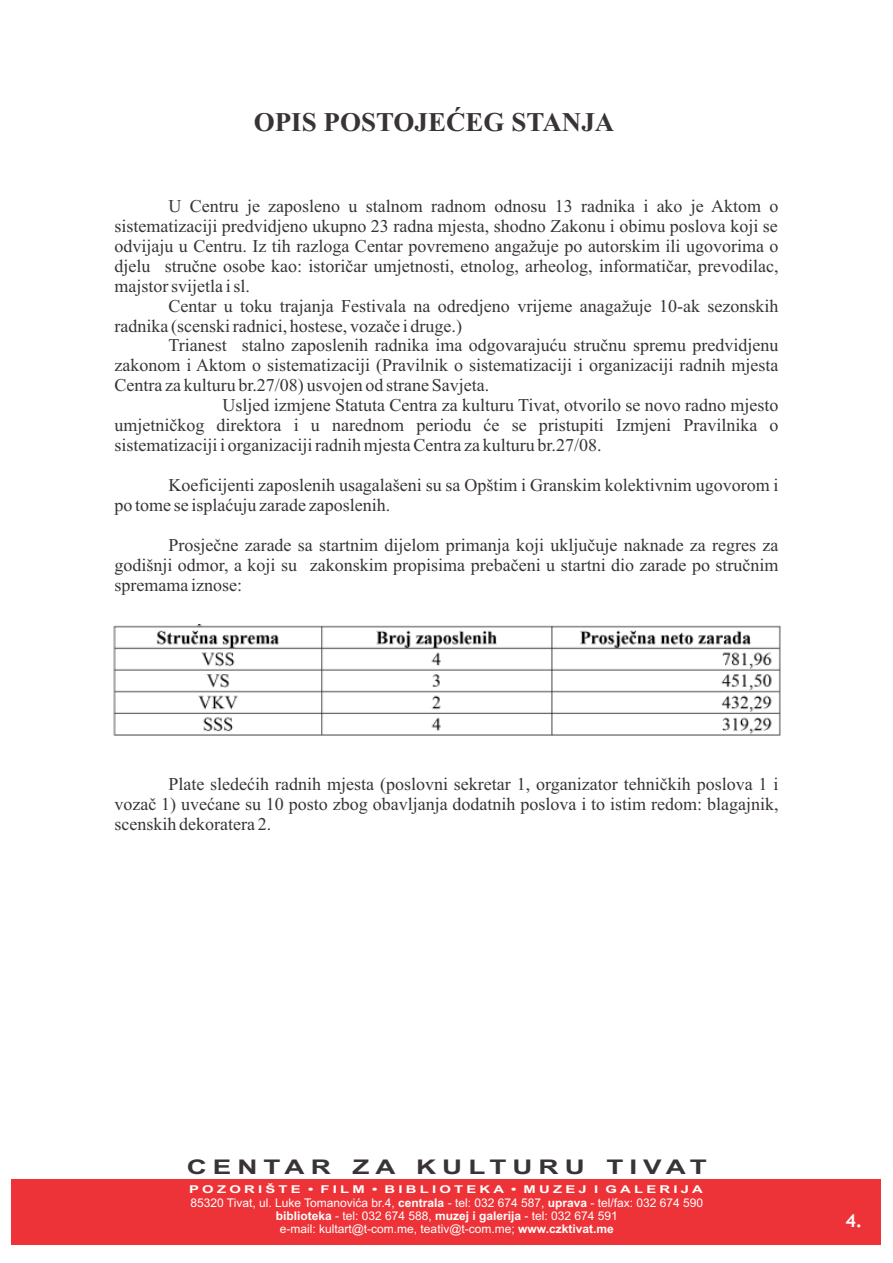
<style>
.page{position:relative;width:893px;height:1263px;background:#fff}
.page>*{position:absolute;margin:0;border:0;box-sizing:border-box;transform-origin:0 0}
.t1{font:700 27px "Times New Roman";color:#383336}
.t2{font:700 20.25px "Arial";letter-spacing:.22em;color:#383336;scale:1.38 1}
.t3{font:18px/20px "Times New Roman";color:#383336;text-align:justify}
.t4{font:700 18px "Trebuchet MS";color:#fff}
.t5{font:12px "Arial";color:#fff}
.t6{font:700 10.8px "Arial";letter-spacing:.22em;color:#fff;scale:1.38 1}
.s1{font-weight:700}
</style>
<div class="page">
<div style="left:12px;top:1179px;width:869px;height:66px;background:#ed3338"></div>
<img style="left:113px;top:625px;width:668px;height:111px">
<h1 class="t1" style="left:254px;top:112px;width:362px">OPIS POSTOJEĆEG STANJA</h1>
<p class="t3" style="left:114px;top:198px;width:666px;text-indent:54px">U Centru je zaposleno u stalnom radnom odnosu 13 radnika i ako je Aktom o sistematizaciji predvidjeno ukupno 23 radna mjesta, shodno Zakonu i obimu poslova koji se odvijaju u Centru. Iz tih razloga Centar povremeno angažuje po autorskim ili ugovorima o djelu stručne osobe kao: istoričar umjetnosti, etnolog, arheolog, informatičar, prevodilac, majstor svijetla i sl.</p>
<p class="t3" style="left:114px;top:297px;width:666px;text-indent:54px">Centar u toku trajanja Festivala na odredjeno vrijeme anagažuje 10-ak sezonskih radnika (scenski radnici, hostese, vozače i druge.)</p>
<p class="t3" style="left:168px;top:337px;width:612px">Trianest stalno zaposlenih radnika ima odgovarajuću stručnu spremu predvidjenu</p>
<p class="t3" style="left:114px;top:357px;width:666px">zakonom i Aktom o sistematizaciji (Pravilnik o sistematizaciji i organizaciji radnih mjesta</p>
<p class="t3" style="left:114px;top:377px;width:376px">Centra za kulturu br.27/08) usvojen od strane Savjeta.</p>
<p class="t3" style="left:222px;top:397px;width:558px">Usljed izmjene Statuta Centra za kulturu Tivat, otvorilo se novo radno mjesto</p>
<p class="t3" style="left:114px;top:417px;width:666px">umjetničkog direktora i u narednom periodu će se pristupiti Izmjeni Pravilnika o</p>
<p class="t3" style="left:114px;top:437px;width:489px">sistematizaciji i organizaciji radnih mjesta Centra za kulturu br.27/08.</p>
<p class="t3" style="left:114px;top:477px;width:666px;text-indent:54px">Koeficijenti zaposlenih usagalašeni su sa Opštim i Granskim kolektivnim ugovorom i po tome se isplaćuju zarade zaposlenih.</p>
<p class="t3" style="left:114px;top:536px;width:666px;text-indent:54px">Prosječne zarade sa startnim dijelom primanja koji uključuje naknade za regres za godišnji odmor, a koji su zakonskim propisima prebačeni u startni dio zarade po stručnim spremama iznose:</p>
<p class="t3" style="left:114px;top:776px;width:666px;text-indent:54px">Plate sledećih radnih mjesta (poslovni sekretar 1, organizator tehničkih poslova 1 i vozač 1) uvećane su 10 posto zbog obavljanja dodatnih poslova i to istim redom: blagajnik, scenskih dekoratera 2.</p>
<p class="t2" style="left:187px;top:1159px;width:378px">CENTAR ZA KULTURU TIVAT</p>
<p class="t6" style="left:189px;top:1185px;width:374px">POZORIŠTE • FILM • BIBLIOTEKA • MUZEJ I GALERIJA</p>
<p class="t5" style="left:190px;top:1198px;width:514px">85320 Tivat, ul. Luke Tomanovi a br.4, <span class="s1">centrala</span> - tel: 032 674 587, <span class="s1">uprava</span> - tel/fax: 032 674 590</p>
<p class="t5" style="left:356px;top:1198px;width:7px">ć</p>
<p class="t5" style="left:276px;top:1211px;width:344px"><span class="s1">biblioteka</span> - tel: 032 674 588, <span class="s1">muzej i galerija</span> - tel: 032 674 591</p>
<p class="t5" style="left:280px;top:1225px;width:335px">e-mail: kultart@t-com.me, teativ@t-com.me; <span class="s1">www.czktivat.me</span></p>
<p class="t4" style="left:845px;top:1214px;width:19px">4.</p>
</div>
